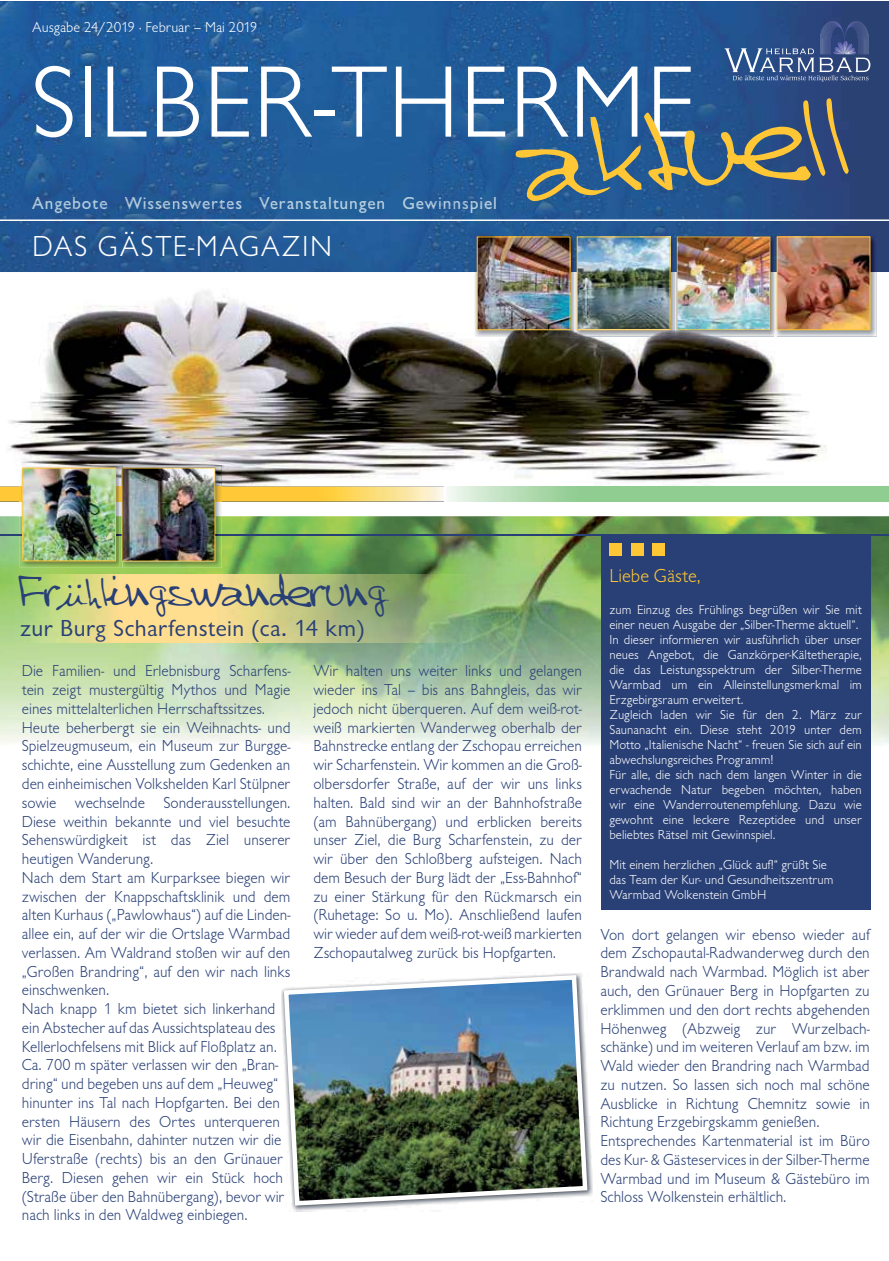
<style>
.page{position:relative;width:889px;height:1261px;background:#fff}
.page>*{position:absolute;margin:0;border:0;box-sizing:border-box;transform-origin:0 0}
.t1{font:300 105px "Giltus T";color:#fff}
.t2{font:90px "Steve Hand";color:#ffc735}
.t3{font:33px "Steve Hand";letter-spacing:.025em;color:#294076}
.t4{font:300 30px "Giltus T";letter-spacing:.05em;color:#fff}
.t5{font:24px "Giltus T";letter-spacing:.02em;color:#294076}
.t6{font:300 19.5px "Giltus T";color:#ffc735}
.t7{font:500 18px "Giltus T";letter-spacing:.05em;color:#b7cedf}
.t8{font:300 16.5px/18.8px "Giltus T";color:#294076}
.t9{font:300 15px "Giltus T";color:#fff}
.t10{font:300 13.5px/15px "Giltus T";color:#fff}
.s1{color:#b3cadb}
.s2{color:#b4ccde}
.s3{color:#b4cddd}
.s4{color:#b5ccdd}
.s5{color:#b4cadd}
.s6{color:#b5ccde}
.s7{color:#b8cfe1}
.s8{color:#b6cedf}
.s9{color:#b7cfdf}
</style>
<div class="page">
<img style="left:0;top:516px;width:50px;height:226px">
<img style="left:209px;top:516px;width:680px;height:229px">
<img style="left:50px;top:567px;width:159px;height:175px">
<img style="left:22px;top:574px;width:468px;height:68px">
<img style="left:292px;top:1133px;width:301px;height:78px">
<img style="left:281px;top:973px;width:309px;height:234px">
<div style="left:601px;top:535px;width:269px;height:374px;background:#294076"></div>
<img style="left:0;top:1px;width:889px;height:271px">
<img style="left:8px;top:272px;width:869px;height:214px">
<img style="left:32px;top:197px;width:470px;height:16px">
<img style="left:0;top:486px;width:889px;height:15px">
<div style="left:652px;top:543px;width:12px;height:13px;background:#ffc735"></div>
<div style="left:630px;top:543px;width:13px;height:13px;background:#ffc735"></div>
<div style="left:609px;top:543px;width:13px;height:13px;background:#ffc735"></div>
<hr style="left:0;top:219px;width:889px;height:2px;background:#fff">
<hr style="left:0;top:534px;width:889px;height:1px;background:#294076">
<img style="left:20px;top:516px;width:202px;height:51px">
<img style="left:20px;top:465px;width:202px;height:21px">
<svg style="left:724px;top:21px;width:146px;height:61px;background:#425e91"></svg>
<img style="left:474px;top:234px;width:100px;height:102px">
<img style="left:479px;top:238px;width:89px;height:90px">
<div style="left:477px;top:236px;width:93px;height:94px;border:1px solid #ffc735"></div>
<img style="left:574px;top:234px;width:302px;height:102px">
<img style="left:677px;top:236px;width:93px;height:94px">
<img style="left:774px;top:234px;width:2px;height:102px">
<img style="left:778px;top:238px;width:90px;height:90px">
<div style="left:776px;top:236px;width:94px;height:94px;border:1px solid #ffc735"></div>
<img style="left:20px;top:486px;width:99px;height:30px">
<img style="left:119px;top:465px;width:3px;height:102px">
<img style="left:119px;top:467px;width:103px;height:94px">
<img style="left:122px;top:468px;width:1px;height:92px">
<img style="left:24px;top:469px;width:90px;height:90px">
<div style="left:22px;top:467px;width:94px;height:94px;border:1px solid #ffc735"></div>
<img style="left:674px;top:234px;width:3px;height:102px">
<img style="left:579px;top:238px;width:89px;height:90px">
<div style="left:577px;top:236px;width:93px;height:94px;border:1px solid #ffc735"></div>
<p class="t9" style="left:32px;top:21px;width:227px">Ausgabe 24/2019 · Februar – Mai 2019</p>
<h1 class="t1" style="left:31px;top:61px;width:666px">SILBER-THERME</h1>
<h2 class="t2" style="left:520px;top:115px;width:325px;rotate:-5deg">aktuell</h2>
<p class="t7" style="left:32px;top:196px;width:466px"><span class="s1">An</span><span class="s2">gebote</span> <span class="s3">W</span><span class="s4">isse</span><span class="s5">ns</span><span class="s6">we</span><span class="s7">rt</span><span class="s6">es V</span><span class="s8">er</span>anstal<span class="s9">tu</span>ngen G<span class="s8">ewinns</span><span class="s9">pi</span>el</p>
<h3 class="t4" style="left:32px;top:234px;width:301px">DAS GÄSTE-MAGAZIN</h3>
<h3 class="t3" style="left:20px;top:574px;width:368px">Frühlingswanderung</h3>
<h3 class="t5" style="left:20px;top:619px;width:346px">zur Burg Scharfenstein (ca. 14 km)</h3>
<p class="t8" style="left:22px;top:663px;width:270px">Die Familien- und Erlebnisburg Scharfens&shy;tein zeigt mustergültig Mythos und Magie eines mittelalterlichen Herrschaftssitzes.<br>Heute beherbergt sie ein Weihnachts- und Spielzeugmuseum, ein Museum zur Burgge&shy;schichte, eine Ausstellung zum Gedenken an den einheimischen Volkshelden Karl Stülpner sowie wechselnde Sonderausstellungen.<br>Diese weithin bekannte und viel besuchte Sehenswürdigkeit ist das Ziel unserer heutigen Wanderung.<br>Nach dem Start am Kurparksee biegen wir zwischen der Knappschaftsklinik und dem alten Kurhaus („Pawlowhaus“) auf die Linden&shy;allee ein, auf der wir die Ortslage Warmbad verlassen. Am Waldrand stoßen wir auf den „Großen Brandring“, auf den wir nach links einschwenken.<br>Nach knapp 1 km bietet sich linkerhand ein Abstecher auf das Aussichtsplateau des Kellerlochfelsens mit Blick auf Floßplatz an.<br>Ca. 700 m später verlassen wir den „Bran&shy;dring“ und begeben uns auf dem „Heuweg“ hinunter ins Tal nach Hopfgarten. Bei den ersten Häusern des Ortes unterqueren wir die Eisenbahn, dahinter nutzen wir die Uferstraße (rechts) bis an den Grünauer Berg. Diesen gehen wir ein Stück hoch (Straße über den Bahnübergang), bevor wir nach links in den Waldweg einbiegen.</p>
<p class="t8" style="left:313px;top:663px;width:270px;text-align:justify">Wir halten uns weiter links und gelangen wieder ins Tal – bis ans Bahngleis, das wir jedoch nicht überqueren. Auf dem weiß-rot&shy;weiß markierten Wanderweg oberhalb der Bahnstrecke entlang der Zschopau erreichen wir Scharfenstein. Wir kommen an die Groß&shy;olbersdorfer Straße, auf der wir uns links halten. Bald sind wir an der Bahnhofstraße (am Bahnübergang) und erblicken bereits unser Ziel, die Burg Scharfenstein, zu der wir über den Schloßberg aufsteigen. Nach dem Besuch der Burg lädt der „Ess-Bahnhof“ zu einer Stärkung für den Rückmarsch ein (Ruhetage: So u. Mo). Anschließend laufen wir wieder auf dem weiß-rot-weiß markierten Zschopautalweg zurück bis Hopfgarten.</p>
<p class="t6" style="left:609px;top:568px;width:93px">Liebe Gäste,</p>
<p class="t10" style="left:609px;top:603px;width:254px">zum Einzug des Frühlings begrüßen wir Sie mit einer neuen Ausgabe der „Silber-Therme aktuell“.<br>In dieser informieren wir ausführlich über unser neues Angebot, die Ganzkörper-Kältetherapie, die das Leistungsspektrum der Silber-Therme Warmbad um ein Alleinstellungsmerkmal im Erzgebirgsraum erweitert.<br>Zugleich laden wir Sie für den 2. März zur Saunanacht ein. Diese steht 2019 unter dem Motto „Italienische Nacht“ - freuen Sie sich auf ein abwechslungsreiches Programm!<br>Für alle, die sich nach dem langen Winter in die erwachende Natur begeben möchten, haben wir eine Wanderroutenempfehlung. Dazu wie gewohnt eine leckere Rezeptidee und unser beliebtes Rätsel mit Gewinnspiel.</p>
<p class="t10" style="left:609px;top:858px;width:225px">Mit einem herzlichen „Glück auf!“ grüßt Sie das Team der Kur- und Gesundheitszentrum<br>Warmbad Wolkenstein GmbH</p>
<p class="t8" style="left:600px;top:926px;width:271px">Von dort gelangen wir ebenso wieder auf dem Zschopautal-Radwanderweg durch den Brandwald nach Warmbad. Möglich ist aber auch, den Grünauer Berg in Hopfgarten zu erklimmen und den dort rechts abgehenden Höhenweg (Abzweig zur Wurzelbach&shy;schänke) und im weiteren Verlauf am bzw. im Wald wieder den Brandring nach Warmbad zu nutzen. So lassen sich noch mal schöne Ausblicke in Richtung Chemnitz sowie in Richtung Erzgebirgskamm genießen.<br>Entsprechendes Kartenmaterial ist im Büro des Kur- &amp; Gästeservices in der Silber-Therme Warmbad und im Museum &amp; Gästebüro im Schloss Wolkenstein erhältlich.</p>
</div>
